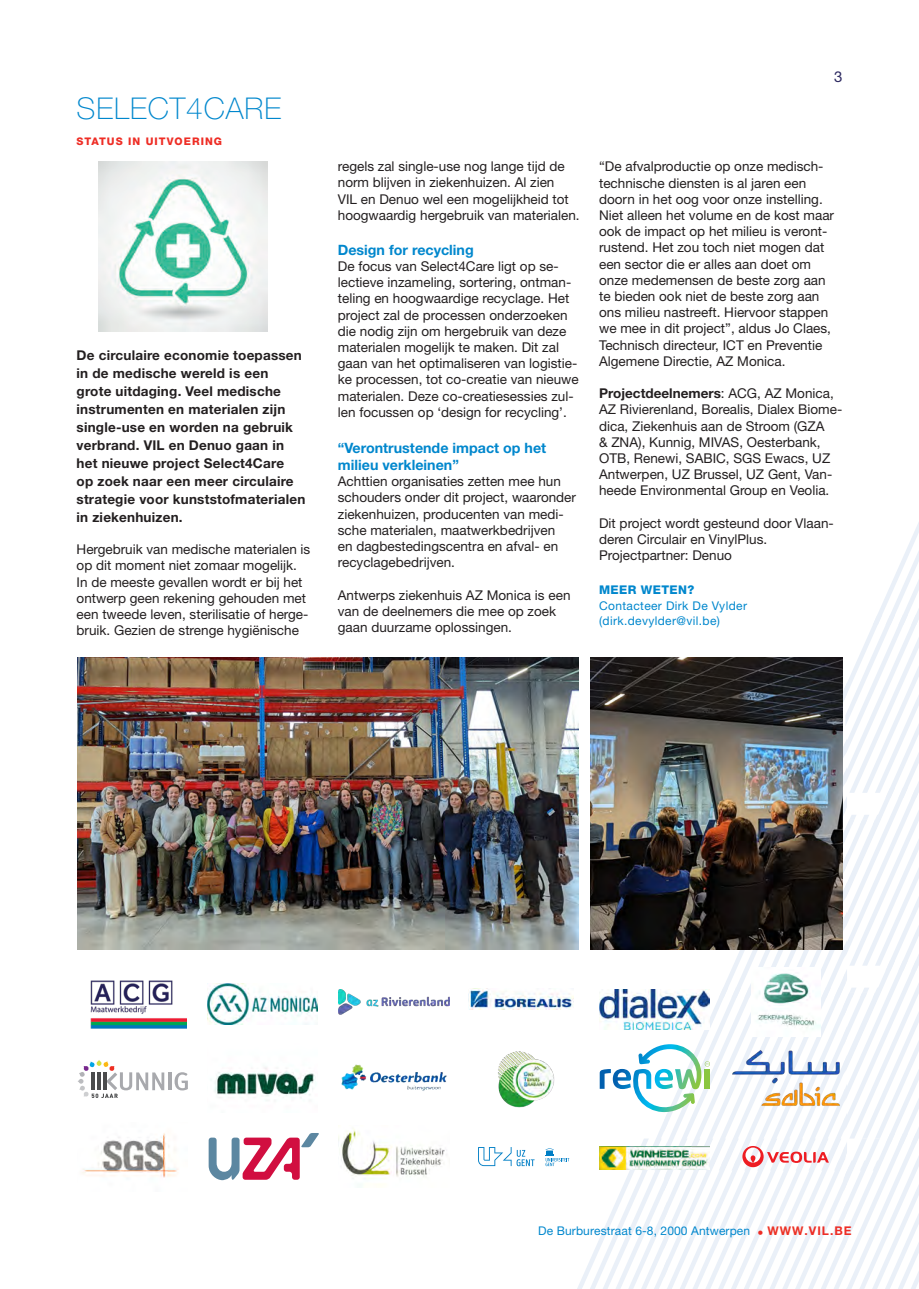
<style>
.page{position:relative;width:919px;height:1289px;background:#fff}
.page>*{position:absolute;margin:0;border:0;box-sizing:border-box;transform-origin:0 0}
.T1{font:100 30px "Helvetica Neue LT Std";letter-spacing:.03em;color:#0087cd}
.t1{font:15px "Helvetica Neue LT Std";color:#2d2961}
.T2{font:700 14.25px/17.1px "Helvetica Neue LT Std";color:#0087cd}
.body{font:13.5px/16.2px "Helvetica Neue LT Std";color:#231f20}
.Inleiding{font:700 13.5px/18px "Helvetica Neue LT Std";letter-spacing:.015em;color:#231f20}
.meer_weten_contact{font:12px "Helvetica Neue LT Std";letter-spacing:.03em;color:#0087cd}
.meer_weten_contact-2{font:12px "Helvetica Neue LT Std";letter-spacing:.01em;color:#0087cd}
.meer_weten{font:800 12px "Helvetica Neue LT Std";letter-spacing:.03em;color:#0087cd}
.T1-2{font:800 10.5px "Helvetica Neue LT Std";letter-spacing:.1em;color:#ee2d25}
.s1{font-weight:700}
.s2{color:#0087cc}
.s3{color:#ee2d25}
.s4{font-weight:700;color:#ed3225}
.s5{font-weight:700;color:#ee2d25}
</style>
<div class="page">
<img style="left:98px;top:162px;width:169px;height:169px">
<img style="left:341px;top:1064px;width:106px;height:27px">
<img style="left:498px;top:1051px;width:47px;height:57px">
<img style="left:341px;top:1128px;width:104px;height:57px">
<svg style="left:545px;top:524px;width:373px;height:764px"></svg>
<svg style="left:478px;top:1147px;width:56px;height:19px"></svg>
<img style="left:599px;top:989px;width:111px;height:40px">
<img style="left:751px;top:967px;width:69px;height:69px">
<img style="left:339px;top:989px;width:110px;height:25px">
<img style="left:468px;top:988px;width:106px;height:21px">
<img style="left:82px;top:1133px;width:96px;height:45px">
<svg style="left:209px;top:1133px;width:110px;height:47px"></svg>
<hr style="left:168px;top:1072px;width:3px;height:18px;background:#a8a9ad">
<svg style="left:174px;top:1072px;width:14px;height:18px"></svg>
<svg style="left:78px;top:1060px;width:86px;height:37px"></svg>
<img style="left:214px;top:1067px;width:101px;height:31px">
<img style="left:90px;top:980px;width:96px;height:49px">
<img style="left:207px;top:983px;width:110px;height:41px">
<img style="left:78px;top:658px;width:501px;height:292px">
<img style="left:590px;top:658px;width:252px;height:292px">
<p class="T1" style="left:77px;top:91px;width:206px">SELECT4CARE</p>
<p class="T1-2" style="left:77px;top:135px;width:147px">STATUS IN UITVOERING</p>
<p class="Inleiding" style="left:77px;top:345px;width:230px">De circulaire economie toepassen in de medische wereld is een grote uitdaging. Veel medische instrumenten en materialen zijn single-use en worden na gebruik verbrand. VIL en Denuo gaan in het nieuwe project Select4Care<br>op zoek naar een meer circulaire strategie voor kunststofmaterialen in ziekenhuizen.</p>
<p class="body" style="left:77px;top:541px;width:235px">Hergebruik van medische materialen is op dit moment niet zomaar mogelijk.<br>In de meeste gevallen wordt er bij het ontwerp geen rekening gehouden met een tweede leven, sterilisatie of herge&shy;bruik. Gezien de strenge hygiënische</p>
<p class="t1" style="left:834px;top:68px;width:10px">3</p>
<p class="body" style="left:338px;top:158px;width:243px">regels zal single-use nog lange tijd de norm blijven in ziekenhuizen. Al zien<br>VIL en Denuo wel een mogelijkheid tot hoogwaardig hergebruik van materialen.</p>
<p class="T2" style="left:338px;top:241px;width:137px">Design for recycling</p>
<p class="body" style="left:338px;top:258px;width:242px">De focus van Select4Care ligt op se&shy;lectieve inzameling, sortering, ontman&shy;teling en hoogwaardige recyclage. Het project zal de processen onderzoeken die nodig zijn om hergebruik van deze materialen mogelijk te maken. Dit zal gaan van het optimaliseren van logistie&shy;ke processen, tot co-creatie van nieuwe materialen. Deze co-creatiesessies zul&shy;len focussen op ‘design for recycling’.</p>
<p class="T2" style="left:338px;top:439px;width:210px">“Verontrustende impact op het milieu verkleinen”</p>
<p class="body" style="left:338px;top:473px;width:240px">Achttien organisaties zetten mee hun schouders onder dit project, waaronder ziekenhuizen, producenten van medi&shy;sche materialen, maatwerkbedrijven<br>en dagbestedingscentra en afval- en recyclagebedrijven.</p>
<p class="body" style="left:338px;top:586px;width:234px">Antwerps ziekenhuis AZ Monica is een van de deelnemers die mee op zoek gaan duurzame oplossingen.</p>
<p class="body" style="left:599px;top:158px;width:236px">“De afvalproductie op onze medisch&shy;technische diensten is al jaren een doorn in het oog voor onze instelling.<br>Niet alleen het volume en de kost maar ook de impact op het milieu is veront&shy;rustend. Het zou toch niet mogen dat een sector die er alles aan doet om onze medemensen de beste zorg aan te bieden ook niet de beste zorg aan ons milieu nastreeft. Hiervoor stappen we mee in dit project”, aldus Jo Claes, Technisch directeur, ICT en Preventie Algemene Directie, AZ Monica.</p>
<p class="body" style="left:599px;top:385px;width:245px"><span class="s1">Projectdeelnemers</span>: ACG, AZ Monica, AZ Rivierenland, Borealis, Dialex Biome&shy;dica, Ziekenhuis aan de Stroom (GZA<br>&amp; ZNA), Kunnig, MIVAS, Oesterbank, OTB, Renewi, SABIC, SGS Ewacs, UZ Antwerpen, UZ Brussel, UZ Gent, Van&shy;heede Environmental Group en Veolia.</p>
<p class="body" style="left:599px;top:515px;width:236px">Dit project wordt gesteund door Vlaan&shy;deren Circulair en VinylPlus.<br>Projectpartner: Denuo</p>
<p class="meer_weten" style="left:599px;top:582px;width:97px">MEER WETEN?</p>
<p class="meer_weten_contact" style="left:599px;top:598px;width:149px">Contacteer Dirk De Vylder</p>
<p class="meer_weten_contact" style="left:599px;top:614px;width:122px">(dirk.devylder@vil.be)</p>
<p class="meer_weten_contact-2" style="left:538px;top:1223px;width:315px">De Burburestraat 6-8, <span class="s2">2000</span> Antwerpen <span class="s3">•</span> <span class="s4">WWW</span><span class="s5">.VIL.BE</span></p>
</div>
